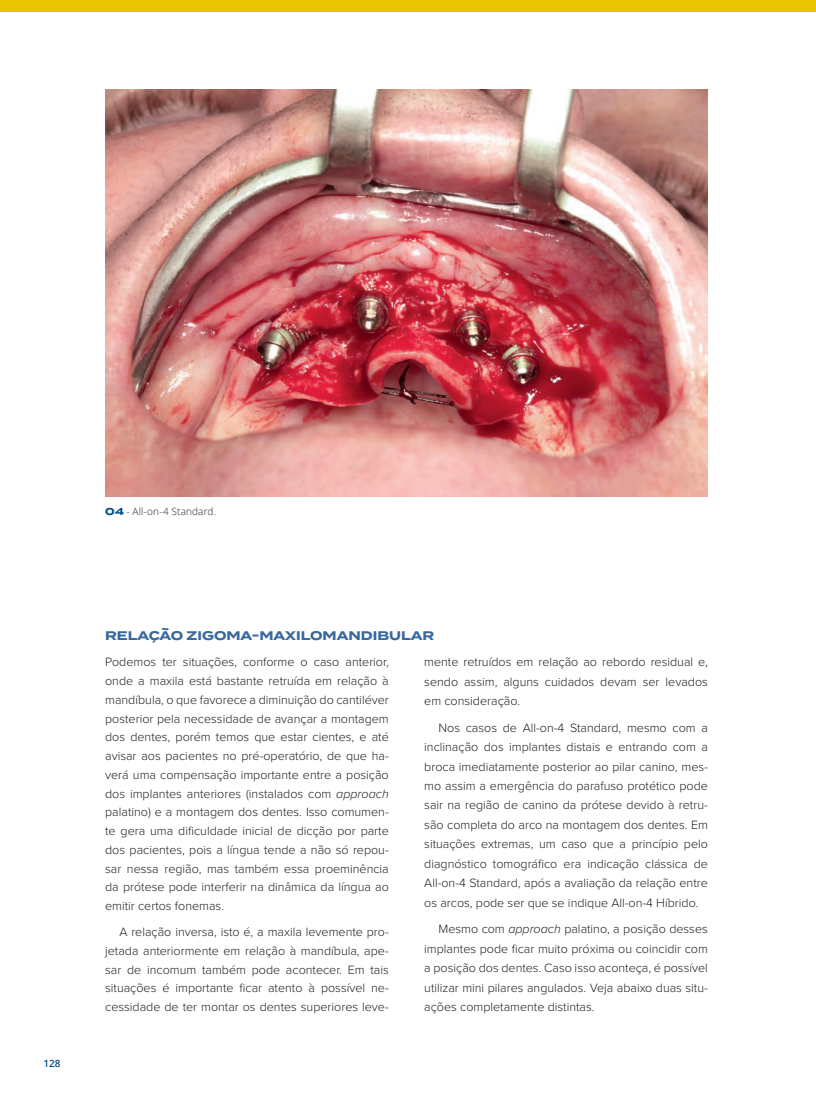
<style>
.page{position:relative;width:816px;height:1100px;background:#fff}
.page>*{position:absolute;margin:0;border:0;box-sizing:border-box;transform-origin:0 0}
.t1{font:300 12.5px/18.8px "Proxima Nova";color:#231f20;text-align:justify}
.t2{font:700 12.5px "Termina";color:#38689d}
.t3{font:300 10px "Open Sans";letter-spacing:.015em;color:#231f20}
.t4{font:600 10px "Open Sans";color:#01518c}
.s1{font-family:"Termina";font-weight:700;color:#01518c}
.s2{font-style:italic}
</style>
<div class="page">
<div style="left:0;top:0;width:815px;height:11px;background:#e9c503"></div>
<img style="left:105px;top:89px;width:602px;height:408px">
<p class="t3" style="left:105px;top:504px;width:112px"><span class="s1">04</span> - All-on-4 Standard.</p>
<p class="t4" style="left:43px;top:1056px;width:19px">128</p>
<p class="t2" style="left:105px;top:626px;width:330px">RELAÇÃO ZIGOMA-MAXILOMANDIBULAR</p>
<p class="t1" style="left:105px;top:652px;width:285px">Podemos ter situações, conforme o caso anterior, onde a maxila está bastante retruída em relação à mandíbula, o que favorece a diminuição do cantiléver posterior pela necessidade de avançar a montagem dos dentes, porém temos que estar cientes, e até avisar aos pacientes no pré-operatório, de que ha&shy;verá uma compensação importante entre a posição dos implantes anteriores (instalados com <span class="s2">approach </span>palatino) e a montagem dos dentes. Isso comumen&shy;te gera uma dificuldade inicial de dicção por parte dos pacientes, pois a língua tende a não só repou&shy;sar nessa região, mas também essa proeminência da prótese pode interferir na dinâmica da língua ao emitir certos fonemas.</p>
<p class="t1" style="left:105px;top:921px;width:285px;text-indent:14px">A relação inversa, isto é, a maxila levemente pro&shy;jetada anteriormente em relação à mandíbula, ape&shy;sar de incomum também pode acontecer. Em tais situações é importante ficar atento à possível ne&shy;cessidade de ter montar os dentes superiores leve-</p>
<p class="t1" style="left:424px;top:651px;width:285px;line-height:19.5px">mente retruídos em relação ao rebordo residual e, sendo assim, alguns cuidados devam ser levados em consideração.</p>
<p class="t1" style="left:424px;top:717px;width:285px;line-height:19.5px;text-indent:14px">Nos casos de All-on-4 Standard, mesmo com a inclinação dos implantes distais e entrando com a broca imediatamente posterior ao pilar canino, mes&shy;mo assim a emergência do parafuso protético pode sair na região de canino da prótese devido à retru&shy;são completa do arco na montagem dos dentes. Em situações extremas, um caso que a princípio pelo diagnóstico tomográfico era indicação clássica de All-on-4 Standard, após a avaliação da relação entre os arcos, pode ser que se indique All-on-4 Híbrido.</p>
<p class="t1" style="left:424px;top:918px;width:285px;line-height:19.4px;text-indent:14px">Mesmo com <span class="s2">approach</span> palatino, a posição desses implantes pode ficar muito próxima ou coincidir com a posição dos dentes. Caso isso aconteça, é possível utilizar mini pilares angulados. Veja abaixo duas situ&shy;ações completamente distintas.</p>
</div>
